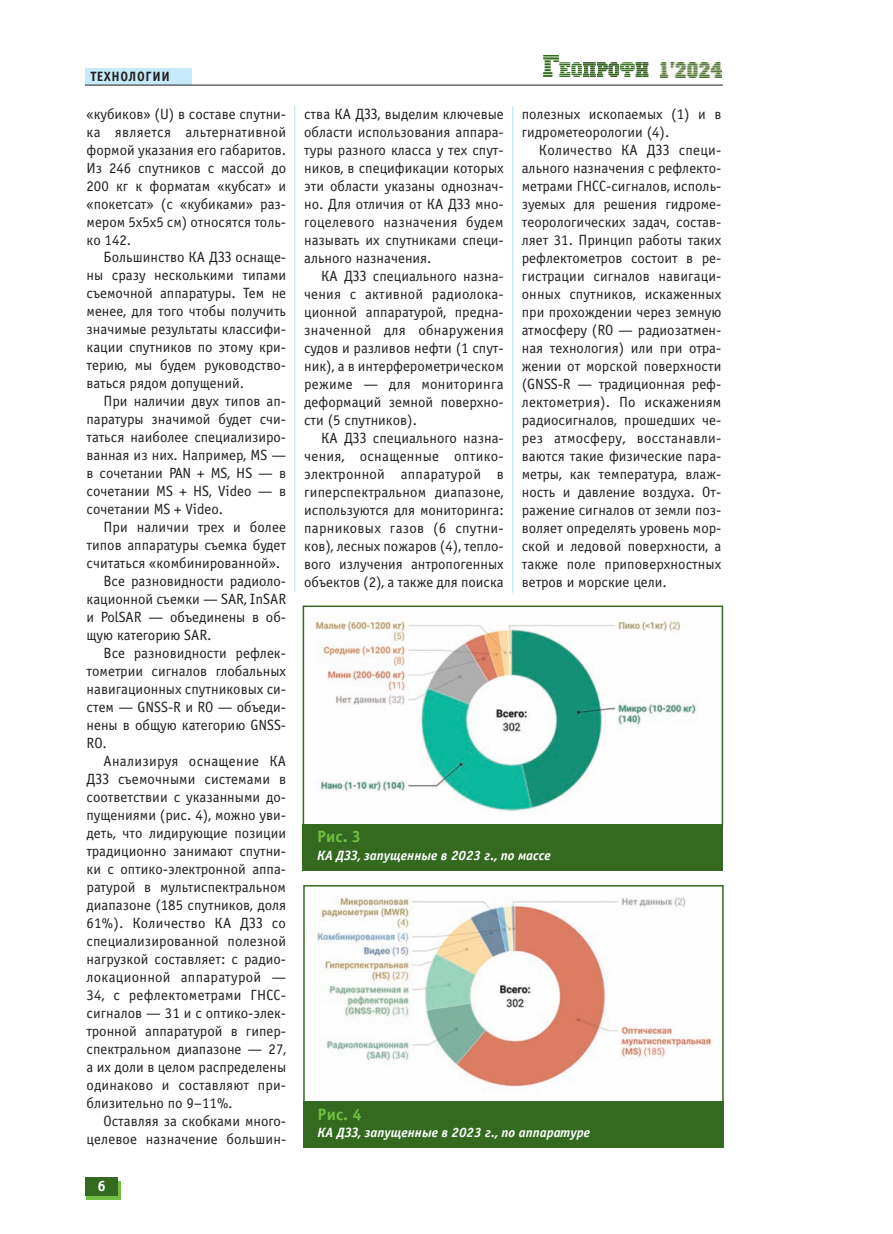
<style>
.page{position:relative;width:893px;height:1234px;background:#fff}
.page>*{position:absolute;margin:0;border:0;box-sizing:border-box;transform-origin:0 0}
.t1{font:700 16.5px "Officina Sans C";color:#71bf44}
.t2{font:700 15px "Officina Sans C";color:#fff}
.t3{font:14.85px/18px "Officina Sans C";color:#231f20;text-align:justify}
.t4{font:14.85px "Officina Sans C";letter-spacing:.02em;color:#231f20}
.t5{font:italic 700 13.5px "Officina Sans C";color:#fff}
.t6{font:700 13.5px "Officina Sans C";letter-spacing:.055em;color:#231f20;scale:.96 1}
</style>
<div class="page">
<div style="left:87px;top:1180px;width:34px;height:18px;background:linear-gradient(to right,#71bf44,#71bf44)"></div>
<div style="left:85px;top:1177px;width:33px;height:18px;background:#336a1f"></div>
<div style="left:85px;top:69px;width:106px;height:16px;background:#c6eafa"></div>
<hr style="left:85px;top:85px;width:638px;height:1px;background:#231f20">
<hr style="left:512px;top:106px;width:1px;height:486px;background:#c6eafa">
<hr style="left:294px;top:106px;width:1px;height:486px;background:#c6eafa">
<svg style="left:543px;top:55px;width:105px;height:22px"></svg>
<svg style="left:660px;top:62px;width:62px;height:16px"></svg>
<img style="left:660px;top:62px;width:61px;height:15px">
<img style="left:316px;top:897px;width:397px;height:190px">
<div style="left:303px;top:884px;width:421px;height:220px;border:2px solid #336a1f"></div>
<div style="left:303px;top:1101px;width:421px;height:46px;background:#336a1f"></div>
<img style="left:315px;top:618px;width:383px;height:196px">
<div style="left:303px;top:605px;width:420px;height:222px;border:2px solid #336a1f"></div>
<div style="left:303px;top:824px;width:420px;height:46px;background:#336a1f"></div>
<p class="t6" style="left:91px;top:69px;width:84px">ТЕХНОЛОГИИ</p>
<p class="t3" style="left:87px;top:104px;width:201px">«кубиков» (U) в составе спутни&shy;ка является альтернативной формой указания его габаритов.<br>Из 246 спутников с массой до 200 кг к форматам «кубсат» и «покетсат» (с «кубиками» раз&shy;мером 5x5x5 см) относятся толь&shy;ко 142.</p>
<p class="t3" style="left:87px;top:248px;width:201px;text-indent:17px">Большинство КА ДЗЗ оснаще&shy;ны сразу несколькими типами съемочной аппаратуры. Тем не менее, для того чтобы получить значимые результаты классифи&shy;кации спутников по этому кри&shy;терию, мы будем руководство&shy;ваться рядом допущений.</p>
<p class="t3" style="left:87px;top:392px;width:201px;text-indent:17px">При наличии двух типов ап&shy;паратуры значимой будет счи&shy;таться наиболее специализиро&shy;ванная из них. Например, MS — в сочетании PAN + MS, HS — в сочетании MS + HS, Video — в сочетании MS + Video.</p>
<p class="t3" style="left:104px;top:518px;width:184px">При наличии трех и более</p>
<p class="t3" style="left:87px;top:536px;width:201px">типов аппаратуры съемка будет</p>
<p class="t3" style="left:87px;top:554px;width:195px">считаться «комбинированной».</p>
<p class="t3" style="left:104px;top:572px;width:184px">Все разновидности радиоло-</p>
<p class="t3" style="left:87px;top:590px;width:201px">кационной съемки — SAR, InSAR</p>
<p class="t3" style="left:87px;top:608px;width:201px">и PolSAR — объединены в об-</p>
<p class="t3" style="left:87px;top:626px;width:127px">щую категорию SAR.</p>
<p class="t3" style="left:104px;top:643px;width:184px">Все разновидности рефлек-</p>
<p class="t3" style="left:87px;top:661px;width:201px">тометрии сигналов глобальных</p>
<p class="t3" style="left:87px;top:679px;width:201px">навигационных спутниковых си-</p>
<p class="t3" style="left:87px;top:697px;width:201px">стем — GNSS-R и RO — объеди-</p>
<p class="t3" style="left:87px;top:715px;width:201px">нены в общую категорию GNSS-</p>
<p class="t3" style="left:87px;top:733px;width:22px">RO.</p>
<p class="t4" style="left:104px;top:752px;width:184px">Анализируя оснащение КА</p>
<p class="t3" style="left:87px;top:769px;width:201px">ДЗЗ съемочными системами в</p>
<p class="t3" style="left:87px;top:787px;width:201px">соответствии с указанными до-</p>
<p class="t3" style="left:87px;top:805px;width:201px">пущениями (рис. 4), можно уви-</p>
<p class="t3" style="left:87px;top:823px;width:201px">деть, что лидирующие позиции</p>
<p class="t3" style="left:87px;top:841px;width:201px">традиционно занимают спутни-</p>
<p class="t3" style="left:87px;top:859px;width:201px">ки с оптико-электронной аппа-</p>
<p class="t3" style="left:87px;top:877px;width:201px">ратурой в мультиспектральном</p>
<p class="t3" style="left:87px;top:895px;width:201px">диапазоне (185 спутников, доля</p>
<p class="t3" style="left:87px;top:913px;width:201px">61%). Количество КА ДЗЗ со</p>
<p class="t3" style="left:87px;top:931px;width:201px">специализированной полезной</p>
<p class="t3" style="left:87px;top:949px;width:201px">нагрузкой составляет: с радио-</p>
<p class="t4" style="left:87px;top:967px;width:201px">локационной аппаратурой —</p>
<p class="t3" style="left:87px;top:985px;width:201px">34, с рефлектометрами ГНСС-</p>
<p class="t3" style="left:87px;top:1003px;width:201px">сигналов — 31 и с оптико-элек-</p>
<p class="t3" style="left:87px;top:1021px;width:201px">тронной аппаратурой в гипер-</p>
<p class="t3" style="left:87px;top:1039px;width:201px">спектральном диапазоне — 27,</p>
<p class="t3" style="left:87px;top:1057px;width:201px">а их доли в целом распределены</p>
<p class="t3" style="left:87px;top:1075px;width:201px">одинаково и составляют при-</p>
<p class="t3" style="left:87px;top:1093px;width:148px">близительно по 9–11%.</p>
<p class="t3" style="left:104px;top:1111px;width:184px">Оставляя за скобками много-</p>
<p class="t3" style="left:87px;top:1129px;width:201px">целевое назначение большин-</p>
<p class="t2" style="left:97px;top:1177px;width:10px">6</p>
<p class="t3" style="left:304px;top:105px;width:201px">ства КА ДЗЗ, выделим ключевые области использования аппара&shy;туры разного класса у тех спут&shy;ников, в спецификации которых эти области указаны однознач&shy;но. Для отличия от КА ДЗЗ мно&shy;гоцелевого назначения будем называть их спутниками специ&shy;ального назначения.</p>
<p class="t3" style="left:304px;top:267px;width:201px;text-indent:17px">КА ДЗЗ специального назна&shy;чения с активной радиолока&shy;ционной аппаратурой, предна&shy;значенной для обнаружения судов и разливов нефти (1 спут&shy;ник), а в интерферометрическом режиме — для мониторинга деформаций земной поверхно&shy;сти (5 спутников).</p>
<p class="t3" style="left:304px;top:429px;width:201px;text-indent:17px">КА ДЗЗ специального назна&shy;чения, оснащенные оптико&shy;электронной аппаратурой в гиперспектральном диапазоне, используются для мониторинга: парниковых газов (6 спутни&shy;ков), лесных пожаров (4), тепло&shy;вого излучения антропогенных объектов (2), а также для поиска</p>
<p class="t3" style="left:522px;top:104px;width:201px">полезных ископаемых (1) и в гидрометеорологии (4).</p>
<p class="t3" style="left:522px;top:140px;width:201px;text-indent:17px">Количество КА ДЗЗ специ&shy;ального назначения с рефлекто&shy;метрами ГНСС-сигналов, исполь&shy;зуемых для решения гидроме&shy;теорологических задач, состав&shy;ляет 31. Принцип работы таких рефлектометров состоит в ре&shy;гистрации сигналов навигаци&shy;онных спутников, искаженных при прохождении через земную атмосферу (RO — радиозатмен&shy;ная технология) или при отра&shy;жении от морской поверхности (GNSS-R — традиционная реф&shy;лектометрия). По искажениям радиосигналов, прошедших че&shy;рез атмосферу, восстанавли&shy;ваются такие физические пара&shy;метры, как температура, влаж&shy;ность и давление воздуха. От&shy;ражение сигналов от земли поз&shy;воляет определять уровень мор&shy;ской и ледовой поверхности, а также поле приповерхностных ветров и морские цели.</p>
<p class="t1" style="left:317px;top:826px;width:46px">Рис. 3</p>
<p class="t5" style="left:317px;top:847px;width:235px">КА ДЗЗ, запущенные в 2023 г., по массе</p>
<p class="t1" style="left:318px;top:1103px;width:46px">Рис. 4</p>
<p class="t5" style="left:318px;top:1124px;width:274px">КА ДЗЗ, запущенные в 2023 г., по аппаратуре</p>
</div>
